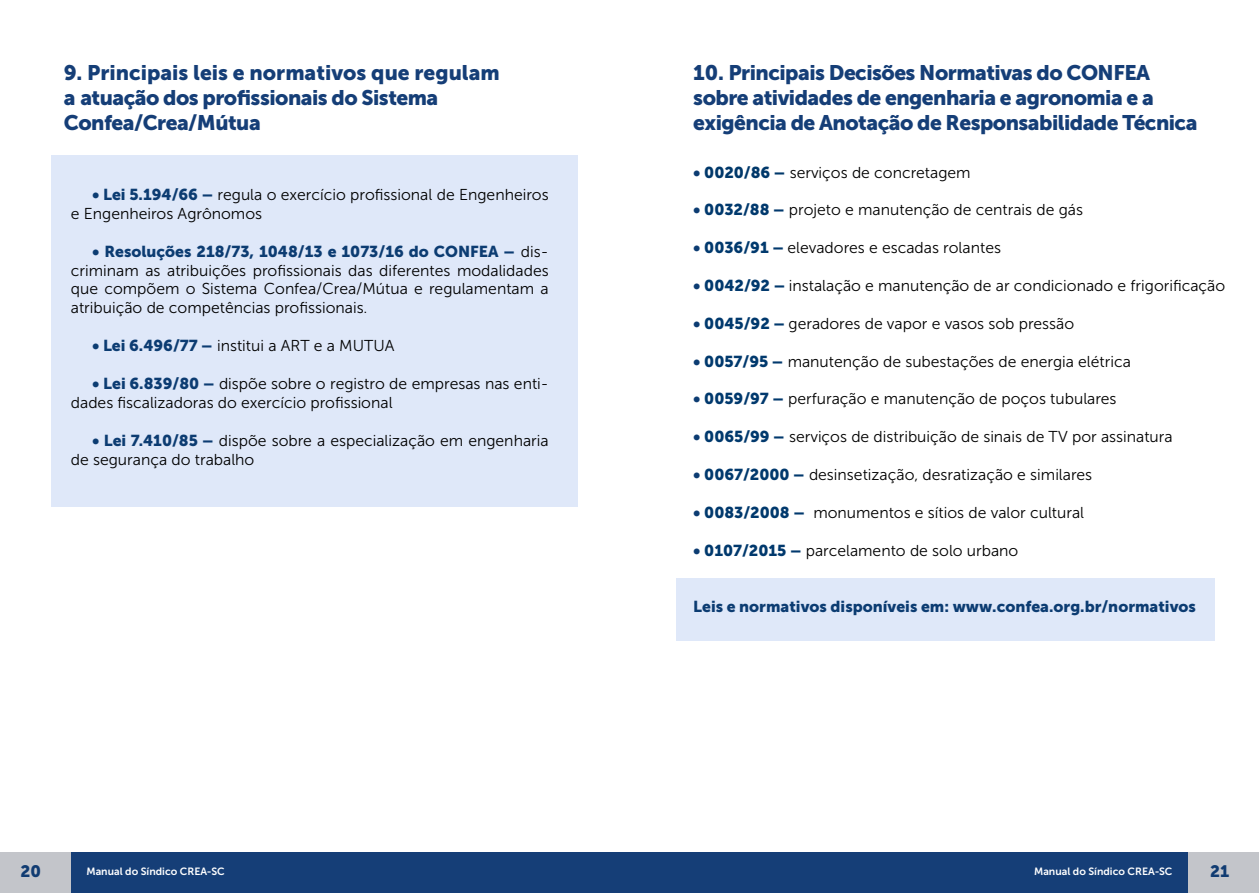
<style>
.page{position:relative;width:1259px;height:893px;background:#fff}
.page>*{position:absolute;margin:0;border:0;box-sizing:border-box;transform-origin:0 0}
.t1{font:21px/25.2px "Museo Sans 900";letter-spacing:-.025em;color:#153e77}
.t2{font:16.5px "Museo Sans 900";color:#113c72}
.t3{font:15.75px/18.9px "Museo Sans 300";color:#000}
.t4{font:15.75px "Museo Sans 900";color:#0c3c72}
.t5{font:10.5px "Museo Sans 700";color:#fff}
.s1{font-family:"Museo Sans 900";color:#0c3c72}
.s2{font-family:"Museo Sans 300";color:#000}
.s3{font-family:"Museo Sans 900";color:#00386a}
.s4{font-family:"Museo Sans 900";color:#01396d}
</style>
<div class="page">
<div style="left:629px;top:852px;width:630px;height:41px;background:#153e77"></div>
<div style="left:0;top:852px;width:629px;height:41px;background:#153e77"></div>
<div style="left:1188px;top:852px;width:71px;height:41px;background:#c3c5ca"></div>
<div style="left:0;top:852px;width:71px;height:41px;background:#c3c5ca"></div>
<div style="left:676px;top:578px;width:539px;height:63px;background:#dfe8f9"></div>
<div style="left:52px;top:155px;width:526px;height:351px;background:#dfe8f9"></div>
<h1 class="t1" style="left:64px;top:59px;width:437px">9. Principais leis e normativos que regulam a atuação dos profissionais do Sistema<br>Confea/Crea/Mútua</h1>
<p class="t3" style="left:71px;top:185px;width:479px;text-indent:21px"><span class="s1">• Lei 5.194/66 –</span> regula o exercício profissional de Engenheiros e Engenheiros Agrônomos</p>
<p class="t4" style="left:92px;top:242px;width:458px">• Resoluções 218/73, 1048/13 e 1073/16 do CONFEA – <span class="s2">dis-</span></p>
<p class="t3" style="left:71px;top:261px;width:479px;text-align:justify">criminam as atribuições profissionais das diferentes modalidades que compõem o Sistema Confea/Crea/Mútua e regulamentam a atribuição de competências profissionais.</p>
<p class="t3" style="left:92px;top:336px;width:304px"><span class="s1">• Lei 6.496/77 –</span> institui a ART e a MUTUA</p>
<p class="t3" style="left:71px;top:374px;width:479px;text-indent:21px"><span class="s1">• Lei 6.839/80 –</span> dispõe sobre o registro de empresas nas enti&shy;dades fiscalizadoras do exercício profissional</p>
<p class="t3" style="left:71px;top:431px;width:479px;text-indent:21px"><span class="s1">• Lei 7.410/85 –</span> dispõe sobre a especialização em engenharia de segurança do trabalho</p>
<h1 class="t1" style="left:693px;top:59px;width:506px">10. Principais Decisões Normativas do CONFEA sobre atividades de engenharia e agronomia e a exigência de Anotação de Responsabilidade Técnica</h1>
<p class="t3" style="left:693px;top:163px;width:279px"><span class="s1">•</span> <span class="s3">0020/86 –</span> serviços de concretagem</p>
<p class="t3" style="left:693px;top:201px;width:391px"><span class="s1">•</span> <span class="s4">0032/88 –</span> projeto e manutenção de centrais de gás</p>
<p class="t3" style="left:693px;top:238px;width:309px"><span class="s1">•</span> <span class="s4">0036/91 –</span> elevadores e escadas rolantes</p>
<p class="t3" style="left:693px;top:276px;width:533px"><span class="s1">•</span> <span class="s4">0042/92 –</span> instalação e manutenção de ar condicionado e frigorificação</p>
<p class="t3" style="left:693px;top:314px;width:382px"><span class="s1">•</span> <span class="s4">0045/92 –</span> geradores de vapor e vasos sob pressão</p>
<p class="t3" style="left:693px;top:352px;width:439px"><span class="s1">•</span> <span class="s4">0057/95 –</span> manutenção de subestações de energia elétrica</p>
<p class="t3" style="left:693px;top:390px;width:425px"><span class="s1">•</span> <span class="s4">0059/97 –</span> perfuração e manutenção de poços tubulares</p>
<p class="t3" style="left:693px;top:427px;width:481px"><span class="s1">•</span> <span class="s4">0065/99 –</span> serviços de distribuição de sinais de TV por assinatura</p>
<p class="t3" style="left:693px;top:465px;width:400px"><span class="s1">•</span> <span class="s4">0067/2000 –</span> desinsetização, desratização e similares</p>
<p class="t3" style="left:693px;top:503px;width:392px"><span class="s1">•</span> <span class="s4">0083/2008 –</span> monumentos e sítios de valor cultural</p>
<p class="t3" style="left:693px;top:541px;width:327px"><span class="s1">•</span> <span class="s4">0107/2015 –</span> parcelamento de solo urbano</p>
<p class="t4" style="left:693px;top:598px;width:504px">Leis e normativos disponíveis em: www.confea.org.br/normativos</p>
<p class="t2" style="left:21px;top:862px;width:22px">20</p>
<p class="t5" style="left:86px;top:865px;width:140px">Manual do Síndico CREA-SC</p>
<p class="t5" style="left:1034px;top:865px;width:140px">Manual do Síndico CREA-SC</p>
<p class="t2" style="left:1210px;top:862px;width:21px">21</p>
</div>
